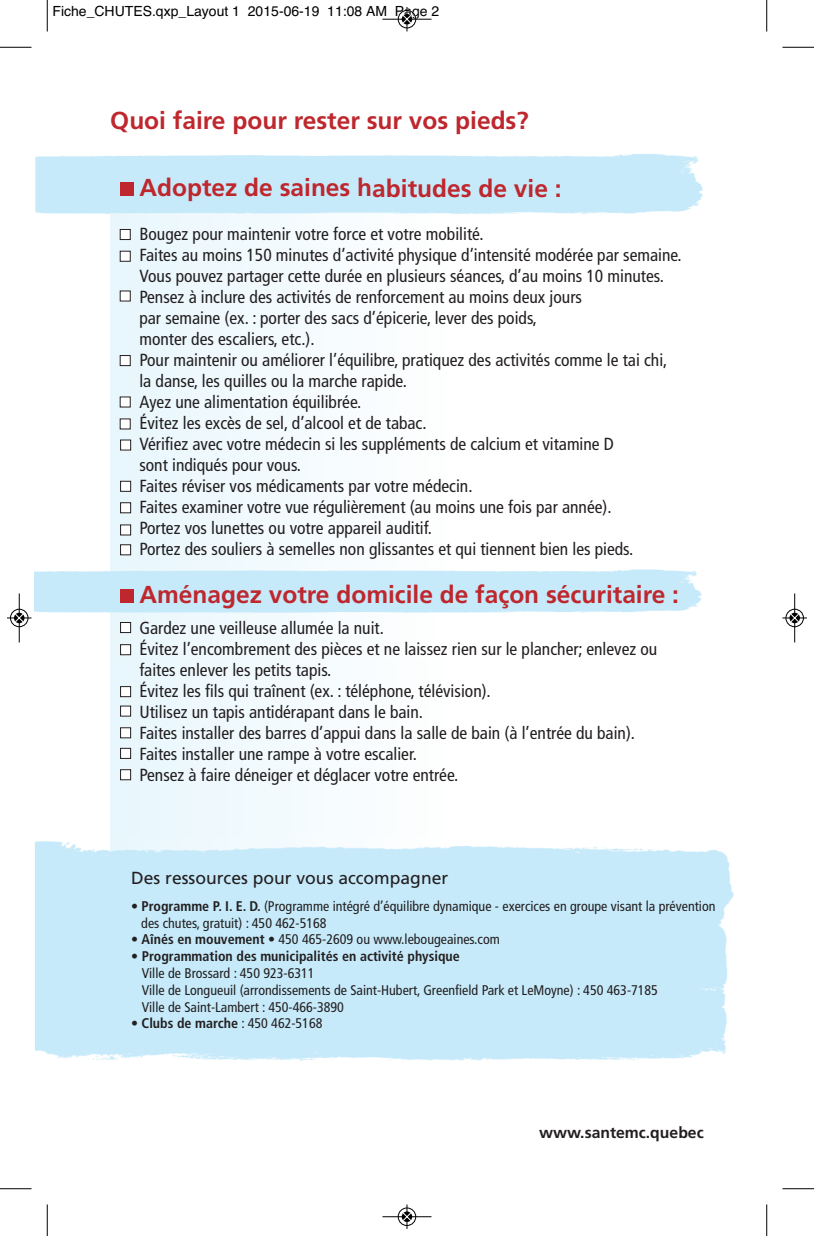
<style>
.page{position:relative;width:814px;height:1236px;background:#fff}
.page>*{position:absolute;margin:0;border:0;box-sizing:border-box;transform-origin:0 0}
.t1{font:700 24.5px "Frutiger LT Std";color:#be272d}
.t2{font:condensed 17.5px/21px "Frutiger LT Std";color:#231f20}
.t3{font:17.5px "Frutiger LT Std";color:#231f20}
.t4{font:700 15.75px "Frutiger LT Std";color:#231f20}
.t5{font:condensed 14px/16.8px "Frutiger LT Std";color:#231f20}
.t6{font:700 condensed 14px "Frutiger LT Std";color:#231f20}
.t7{font:14px "Helvetica";color:#000}
.s1{font-weight:700}
</style>
<div class="page">
<div style="left:110px;top:197px;width:339px;height:671px;background:#f3fafe"></div>
<img style="left:35px;top:154px;width:668px;height:60px">
<img style="left:110px;top:197px;width:339px;height:40px">
<img style="left:35px;top:569px;width:667px;height:88px">
<div style="left:35px;top:841px;width:699px;height:220px;background:#c6eafa"></div>
<img style="left:110px;top:839px;width:339px;height:29px">
<div style="left:120px;top:229px;width:10px;height:10px;background:#fff"></div>
<div style="left:120px;top:229px;width:10px;height:11px;border:1px solid #231f20"></div>
<div style="left:120px;top:355px;width:10px;height:10px;background:#fff"></div>
<div style="left:120px;top:355px;width:10px;height:11px;border:1px solid #231f20"></div>
<div style="left:120px;top:397px;width:10px;height:10px;background:#fff"></div>
<div style="left:120px;top:419px;width:10px;height:10px;background:#fff"></div>
<div style="left:121px;top:440px;width:10px;height:10px;background:#fff"></div>
<div style="left:120px;top:440px;width:11px;height:10px;border:1px solid #231f20"></div>
<div style="left:121px;top:481px;width:10px;height:10px;background:#fff"></div>
<div style="left:120px;top:481px;width:11px;height:10px;border:1px solid #231f20"></div>
<div style="left:121px;top:503px;width:10px;height:10px;background:#fff"></div>
<div style="left:120px;top:502px;width:11px;height:11px;border:1px solid #231f20"></div>
<div style="left:121px;top:525px;width:10px;height:10px;background:#fff"></div>
<div style="left:120px;top:524px;width:11px;height:11px;border:1px solid #231f20"></div>
<div style="left:121px;top:545px;width:10px;height:10px;background:#fff"></div>
<div style="left:120px;top:544px;width:11px;height:11px;border:1px solid #231f20"></div>
<div style="left:121px;top:622px;width:10px;height:10px;background:#fff"></div>
<div style="left:120px;top:622px;width:11px;height:10px;border:1px solid #231f20"></div>
<div style="left:121px;top:644px;width:10px;height:10px;background:#fff"></div>
<div style="left:120px;top:644px;width:11px;height:11px;border:1px solid #231f20"></div>
<div style="left:121px;top:686px;width:10px;height:10px;background:#fff"></div>
<div style="left:120px;top:686px;width:11px;height:11px;border:1px solid #231f20"></div>
<div style="left:121px;top:706px;width:10px;height:10px;background:#fff"></div>
<div style="left:120px;top:706px;width:11px;height:10px;border:1px solid #231f20"></div>
<div style="left:121px;top:727px;width:10px;height:11px;background:#fff"></div>
<div style="left:120px;top:727px;width:11px;height:11px;border:1px solid #231f20"></div>
<div style="left:121px;top:748px;width:10px;height:10px;background:#fff"></div>
<div style="left:120px;top:748px;width:11px;height:10px;border:1px solid #231f20"></div>
<div style="left:121px;top:769px;width:10px;height:10px;background:#fff"></div>
<div style="left:120px;top:769px;width:11px;height:11px;border:1px solid #231f20"></div>
<div style="left:120px;top:251px;width:10px;height:10px;background:#fff"></div>
<div style="left:120px;top:291px;width:10px;height:10px;background:#fff"></div>
<div style="left:120px;top:182px;width:14px;height:14px;background:#be272d"></div>
<div style="left:120px;top:588px;width:14px;height:14px;background:#be272d"></div>
<hr style="left:47px;top:0;width:1px;height:31px;background:#000">
<hr style="left:0;top:47px;width:32px;height:1px;background:#000">
<hr style="left:766px;top:0;width:1px;height:31px;background:#000">
<hr style="left:782px;top:47px;width:32px;height:1px;background:#000">
<hr style="left:47px;top:1204px;width:1px;height:31px;background:#000">
<hr style="left:0;top:1188px;width:32px;height:1px;background:#000">
<hr style="left:766px;top:1204px;width:1px;height:31px;background:#000">
<hr style="left:782px;top:1188px;width:32px;height:1px;background:#000">
<div style="left:398px;top:10px;width:18px;height:19px;border:1px solid #fff;border-radius:50%"></div>
<hr style="left:382px;top:19px;width:49px;height:1px;background:#000">
<div style="left:398px;top:10px;width:18px;height:18px;border:1px solid #000;border-radius:50%"></div>
<svg style="left:402px;top:7px;width:9px;height:24px"></svg>
<div style="left:398px;top:1207px;width:18px;height:19px;border:1px solid #fff;border-radius:50%"></div>
<hr style="left:382px;top:1216px;width:49px;height:1px;background:#000">
<div style="left:398px;top:1207px;width:18px;height:18px;border:1px solid #000;border-radius:50%"></div>
<svg style="left:402px;top:1204px;width:9px;height:24px"></svg>
<div style="left:10px;top:608px;width:19px;height:19px;border:1px solid #fff;border-radius:50%"></div>
<hr style="left:19px;top:593px;width:1px;height:49px;background:#000">
<div style="left:10px;top:609px;width:18px;height:18px;border:1px solid #000;border-radius:50%"></div>
<svg style="left:7px;top:613px;width:25px;height:9px"></svg>
<div style="left:785px;top:608px;width:19px;height:19px;border:1px solid #fff;border-radius:50%"></div>
<hr style="left:794px;top:593px;width:1px;height:49px;background:#000">
<div style="left:786px;top:609px;width:17px;height:18px;border:1px solid #000;border-radius:50%"></div>
<svg style="left:782px;top:613px;width:25px;height:9px"></svg>
<p class="t7" style="left:52px;top:3px;width:388px">Fiche_CHUTES.qxp_Layout 1 2015-06-19 11:08 AM Page 2</p>
<h1 class="t1" style="left:110px;top:110px;width:420px">Quoi faire pour rester sur vos pieds?</h1>
<h1 class="t1" style="left:139px;top:178px;width:424px">Adoptez de saines habitudes de vie :</h1>
<p class="t2" style="left:139px;top:225px;width:544px">Bougez pour maintenir votre force et votre mobilité.<br>Faites au moins 150 minutes d’activité physique d’intensité modérée par semaine.<br>Vous pouvez partager cette durée en plusieurs séances, d’au moins 10 minutes.<br>Pensez à inclure des activités de renforcement au moins deux jours<br>par semaine (ex. : porter des sacs d’épicerie, lever des poids,<br>monter des escaliers, etc.).<br>Pour maintenir ou améliorer l’équilibre, pratiquez des activités comme le tai chi, la danse, les quilles ou la marche rapide.<br>Ayez une alimentation équilibrée.<br>Évitez les excès de sel, d’alcool et de tabac.<br>Vérifiez avec votre médecin si les suppléments de calcium et vitamine D<br>sont indiqués pour vous.<br>Faites réviser vos médicaments par votre médecin.<br>Faites examiner votre vue régulièrement (au moins une fois par année).<br>Portez vos lunettes ou votre appareil auditif.<br>Portez des souliers à semelles non glissantes et qui tiennent bien les pieds.</p>
<h1 class="t1" style="left:139px;top:584px;width:541px">Aménagez votre domicile de façon sécuritaire :</h1>
<p class="t2" style="left:139px;top:619px;width:519px">Gardez une veilleuse allumée la nuit.<br>Évitez l’encombrement des pièces et ne laissez rien sur le plancher; enlevez ou faites enlever les petits tapis.<br>Évitez les fils qui traînent (ex. : téléphone, télévision).<br>Utilisez un tapis antidérapant dans le bain.<br>Faites installer des barres d’appui dans la salle de bain (à l’entrée du bain).<br>Faites installer une rampe à votre escalier.<br>Pensez à faire déneiger et déglacer votre entrée.</p>
<p class="t3" style="left:131px;top:870px;width:318px">Des ressources pour vous accompagner</p>
<p class="t5" style="left:141px;top:898px;width:576px;text-indent:-10px">• <span class="s1">Programme P. I. E. D.</span> (Programme intégré d’équilibre dynamique - exercices en groupe visant la prévention des chutes, gratuit) : 450 462-5168</p>
<p class="t5" style="left:131px;top:932px;width:370px">• <span class="s1">Aînés en mouvement</span> • 450 465-2609 ou www.lebougeaines.com</p>
<p class="t6" style="left:131px;top:950px;width:330px">• Programmation des municipalités en activité physique</p>
<p class="t5" style="left:142px;top:965px;width:518px">Ville de Brossard : 450 923-6311<br>Ville de Longueuil (arrondissements de Saint-Hubert, Greenfield Park et LeMoyne) : 450 463-7185<br>Ville de Saint-Lambert : 450-466-3890</p>
<p class="t5" style="left:131px;top:1016px;width:193px">• <span class="s1">Clubs de marche</span> : 450 462-5168</p>
<p class="t4" style="left:539px;top:1125px;width:166px">www.santemc.quebec</p>
</div>
